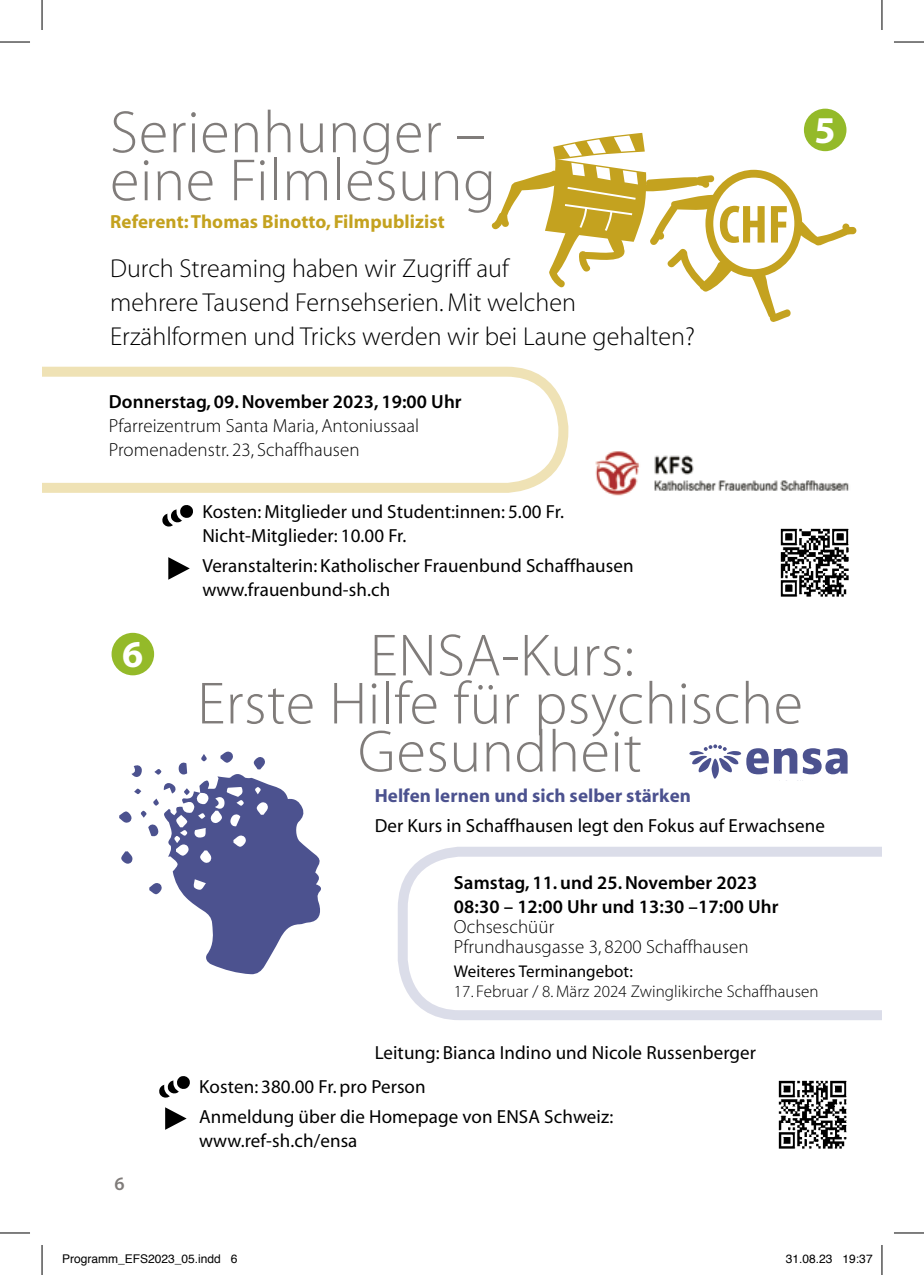
<style>
.page{position:relative;width:924px;height:1275px;background:#fff}
.page>*{position:absolute;margin:0;border:0;box-sizing:border-box;transform-origin:0 0}
.t1{font:60px/48px "Myriad MM 215 600";letter-spacing:.01em;color:#807c7a;text-align:center}
.t2{font:38px "Myriad MM 700 600";color:#fff}
.t3{font:26px/34px "Myriad MM 215 600";color:#000}
.t4{font:19px/24px "Myriad MM 400 600";letter-spacing:.005em;color:#000}
.t5{font:19px/20px "Myriad MM 215 600";letter-spacing:.005em;color:#000}
.t6{font:19px/24px "Myriad MM 565 600";letter-spacing:.02em;color:#000}
.t7{font:19px "Myriad MM 700 600";letter-spacing:.005em;color:#c4a21f}
.t8{font:19px "Myriad MM 700 600";letter-spacing:.005em;color:#4c528f}
.t9{font:19px "Myriad MM 565 600";color:#807c7a}
.t10{font:17px "Myriad MM 215 600";letter-spacing:.005em;color:#000}
.t11{font:17px "Myriad MM 400 600";letter-spacing:.005em;color:#000}
.t12{font:12px "Helvetica";color:#000}
</style>
<div class="page">
<svg style="left:398px;top:847px;width:483px;height:173px"></svg>
<svg style="left:159px;top:1076px;width:31px;height:53px"></svg>
<div style="left:111px;top:633px;width:43px;height:42px;background:#94ba29;border-radius:50%"></div>
<div style="left:803px;top:109px;width:43px;height:42px;background:#94ba29;border-radius:50%"></div>
<svg style="left:42px;top:366px;width:527px;height:127px"></svg>
<svg style="left:168px;top:557px;width:22px;height:23px"></svg>
<svg style="left:162px;top:505px;width:31px;height:22px"></svg>
<svg style="left:746px;top:748px;width:101px;height:26px"></svg>
<svg style="left:689px;top:744px;width:51px;height:34px"></svg>
<img style="left:778px;top:1080px;width:69px;height:69px">
<svg style="left:119px;top:751px;width:202px;height:223px"></svg>
<svg style="left:491px;top:133px;width:365px;height:189px"></svg>
<img style="left:780px;top:528px;width:69px;height:69px">
<img style="left:595px;top:451px;width:254px;height:45px">
<hr style="left:0;top:42px;width:30px;height:1px;background:#000">
<hr style="left:893px;top:42px;width:30px;height:1px;background:#000">
<hr style="left:0;top:1232px;width:30px;height:1px;background:#000">
<hr style="left:893px;top:1232px;width:30px;height:1px;background:#000">
<hr style="left:42px;top:0;width:1px;height:30px;background:#000">
<hr style="left:42px;top:1245px;width:1px;height:30px;background:#000">
<hr style="left:881px;top:0;width:1px;height:30px;background:#000">
<hr style="left:881px;top:1245px;width:1px;height:30px;background:#000">
<h1 class="t1" style="left:110px;top:111px;width:387px;text-align:left">Serienhunger – eine Filmlesung</h1>
<h2 class="t2" style="left:814px;top:112px;width:21px">5</h2>
<p class="t7" style="left:110px;top:212px;width:336px">Referent: Thomas Binotto, Filmpublizist</p>
<h3 class="t3" style="left:110px;top:253px;width:586px">Durch Streaming haben wir Zugriff auf<br>mehrere Tausend Fernsehserien. Mit welchen<br>Erzählformen und Tricks werden wir bei Laune gehalten?</h3>
<p class="t6" style="left:109px;top:390px;width:354px">Donnerstag, 09. November 2023, 19:00 Uhr</p>
<p class="t5" style="left:109px;top:414px;width:312px;line-height:24px">Pfarreizentrum Santa Maria, Antoniussaal<br>Promenadenstr. 23, Schaffhausen</p>
<h2 class="t2" style="left:122px;top:636px;width:21px">6</h2>
<p class="t9" style="left:114px;top:1174px;width:11px">6</p>
<p class="t4" style="left:202px;top:500px;width:363px">Kosten: Mitglieder und Student:innen: 5.00 Fr.<br>Nicht-Mitglieder: 10.00 Fr.</p>
<p class="t4" style="left:202px;top:554px;width:432px">Veranstalterin: Katholischer Frauenbund Schaffhausen www.frauenbund-sh.ch</p>
<h1 class="t1" style="left:197px;top:634px;width:607px">ENSA-Kurs:<br>Erste Hilfe für psychische<br>Gesundheit</h1>
<p class="t8" style="left:374px;top:786px;width:318px">Helfen lernen und sich selber stärken</p>
<p class="t4" style="left:374px;top:814px;width:451px">Der Kurs in Schaffhausen legt den Fokus auf Erwachsene</p>
<p class="t6" style="left:453px;top:871px;width:326px">Samstag, 11. und 25. November 2023<br>08:30 – 12:00 Uhr und 13:30 –17:00 Uhr</p>
<p class="t5" style="left:453px;top:917px;width:296px">Ochseschüür<br>Pfrundhausgasse 3, 8200 Schaffhausen</p>
<p class="t11" style="left:453px;top:963px;width:180px">Weiteres Terminangebot:</p>
<p class="t10" style="left:453px;top:983px;width:366px">17. Februar / 8. März 2024 Zwinglikirche Schaffhausen</p>
<p class="t4" style="left:374px;top:1041px;width:383px">Leitung: Bianca Indino und Nicole Russenberger</p>
<p class="t4" style="left:199px;top:1072px;width:415px;line-height:30px">Kosten: 380.00 Fr. pro Person<br>Anmeldung über die Homepage von ENSA Schweiz:</p>
<p class="t4" style="left:199px;top:1129px;width:160px">www.ref-sh.ch/ensa</p>
<p class="t12" style="left:62px;top:1249px;width:177px">Programm_EFS2023_05.indd 6</p>
<p class="t12" style="left:785px;top:1249px;width:88px">31.08.23 19:37</p>
</div>
